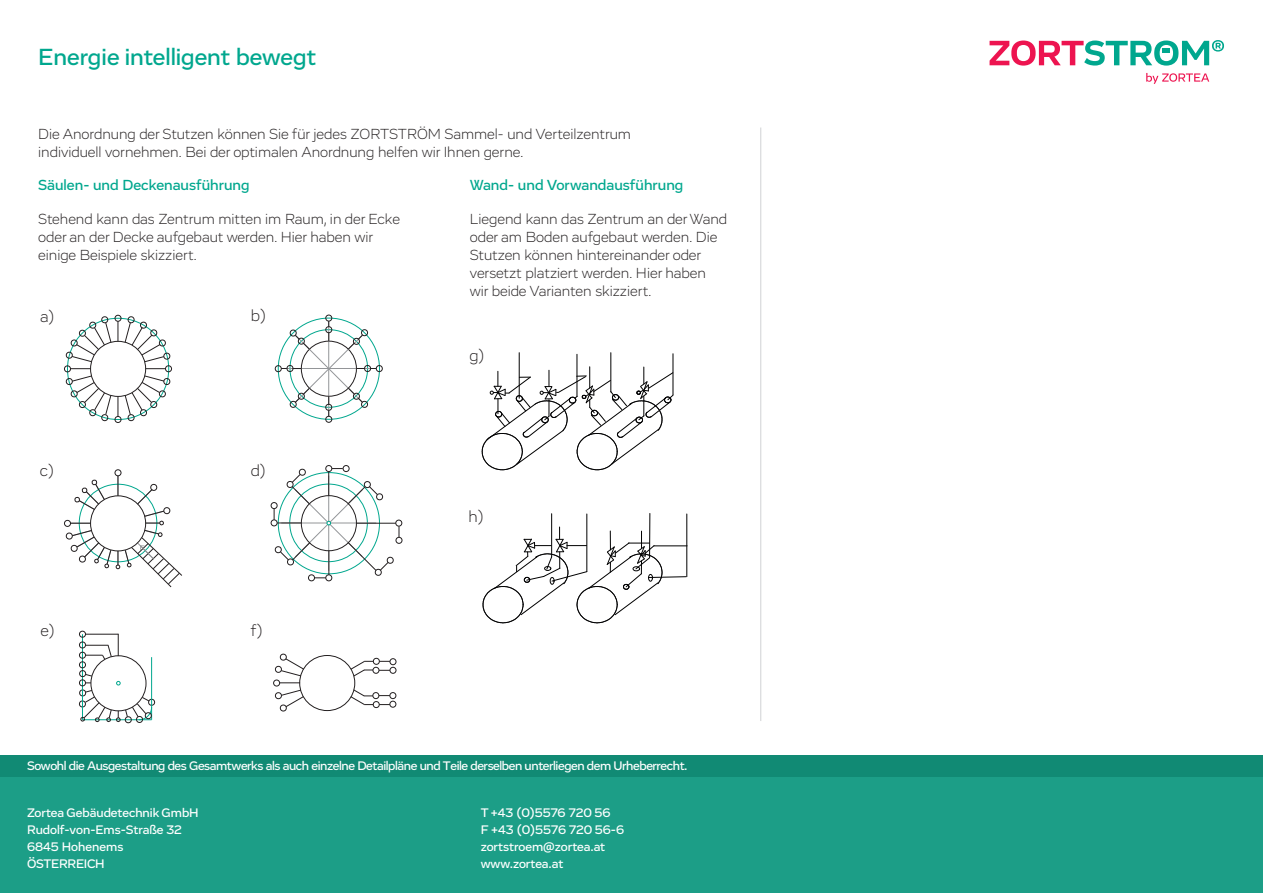
<style>
.page{position:relative;width:1263px;height:893px;background:#fff}
.page>*{position:absolute;margin:0;border:0;box-sizing:border-box;transform-origin:0 0}
.t1{font:500 24px "Vito";color:#00a78e}
.t2{font:300 16.5px "Vito";color:#231f20}
.t3{font:300 15px/18px "Vito";color:#231f20}
.t4{font:500 15px "Vito";color:#00a78e}
.t5{font:500 12.75px "Vito";letter-spacing:-.025em;color:#fff}
.t6{font:500 12.75px/17.2px "Vito";color:#fff}
.t7{font:500 12.75px/17.2px "Vito";letter-spacing:-.005em;color:#fff}
</style>
<div class="page">
<div style="left:325px;top:315px;width:7px;height:6px;border:1px solid #231f20;border-radius:50%"></div>
<div style="left:325px;top:416px;width:7px;height:7px;border:1px solid #231f20;border-radius:50%"></div>
<div style="left:376px;top:365px;width:7px;height:7px;border:1px solid #231f20;border-radius:50%"></div>
<div style="left:275px;top:365px;width:7px;height:7px;border:1px solid #231f20;border-radius:50%"></div>
<div style="left:0;top:777px;width:1263px;height:116px;background:#1c9e87"></div>
<svg style="left:989px;top:40px;width:235px;height:26px"></svg>
<svg style="left:1146px;top:73px;width:63px;height:11px"></svg>
<div style="left:0;top:756px;width:1263px;height:21px;background:#118a74"></div>
<hr style="left:673px;top:354px;width:1px;height:41px;background:#000001">
<hr style="left:610px;top:353px;width:1px;height:39px;background:#000001">
<hr style="left:577px;top:354px;width:1px;height:42px;background:#000001">
<hr style="left:519px;top:353px;width:1px;height:45px;background:#000001">
<hr style="left:686px;top:514px;width:1px;height:63px;background:#000001">
<hr style="left:649px;top:513px;width:1px;height:45px;background:#000001">
<hr style="left:586px;top:514px;width:1px;height:58px;background:#000001">
<hr style="left:551px;top:514px;width:1px;height:43px;background:#000001">
<svg style="left:483px;top:527px;width:204px;height:96px"></svg>
<svg style="left:482px;top:367px;width:192px;height:103px"></svg>
<div style="left:115px;top:416px;width:6px;height:7px;border:1px solid #231f20;border-radius:50%"></div>
<div style="left:165px;top:365px;width:7px;height:7px;border:1px solid #231f20;border-radius:50%"></div>
<div style="left:64px;top:365px;width:7px;height:7px;border:1px solid #231f20;border-radius:50%"></div>
<svg style="left:66px;top:315px;width:104px;height:107px"></svg>
<div style="left:115px;top:469px;width:6px;height:7px;border:1px solid #231f20;border-radius:50%"></div>
<div style="left:64px;top:520px;width:7px;height:7px;border:1px solid #231f20;border-radius:50%"></div>
<div style="left:325px;top:574px;width:7px;height:7px;border:1px solid #231f20;border-radius:50%"></div>
<div style="left:395px;top:520px;width:7px;height:6px;border:1px solid #231f20;border-radius:50%"></div>
<div style="left:396px;top:537px;width:6px;height:7px;border:1px solid #231f20;border-radius:50%"></div>
<div style="left:308px;top:574px;width:7px;height:7px;border:1px solid #231f20;border-radius:50%"></div>
<hr style="left:82px;top:634px;width:1px;height:86px;background:#00a78e">
<div style="left:273px;top:680px;width:7px;height:6px;border:1px solid #231f20;border-radius:50%"></div>
<div style="left:390px;top:658px;width:6px;height:7px;border:1px solid #231f20;border-radius:50%"></div>
<div style="left:390px;top:667px;width:6px;height:7px;border:1px solid #231f20;border-radius:50%"></div>
<svg style="left:281px;top:321px;width:95px;height:95px"></svg>
<div style="left:271px;top:519px;width:6px;height:7px;border:1px solid #231f20;border-radius:50%"></div>
<div style="left:271px;top:502px;width:6px;height:7px;border:1px solid #231f20;border-radius:50%"></div>
<div style="left:325px;top:465px;width:7px;height:7px;border:1px solid #231f20;border-radius:50%"></div>
<div style="left:343px;top:465px;width:6px;height:7px;border:1px solid #231f20;border-radius:50%"></div>
<svg style="left:274px;top:468px;width:126px;height:110px"></svg>
<svg style="left:66px;top:476px;width:116px;height:112px"></svg>
<hr style="left:86px;top:634px;width:32px;height:1px;background:#231f20">
<svg style="left:118px;top:634px;width:1px;height:22px"></svg>
<div style="left:79px;top:631px;width:7px;height:7px;border:1px solid #231f20;border-radius:50%"></div>
<svg style="left:79px;top:641px;width:33px;height:19px"></svg>
<div style="left:79px;top:661px;width:7px;height:7px;border:1px solid #231f20;border-radius:50%"></div>
<div style="left:79px;top:670px;width:7px;height:7px;border:1px solid #231f20;border-radius:50%"></div>
<hr style="left:151px;top:657px;width:1px;height:63px;background:#00a78e">
<svg style="left:79px;top:673px;width:76px;height:51px"></svg>
<svg style="left:275px;top:653px;width:30px;height:30px"></svg>
<svg style="left:275px;top:689px;width:29px;height:23px"></svg>
<div style="left:299px;top:655px;width:56px;height:56px;border:1px solid #231f20;border-radius:50%"></div>
<svg style="left:350px;top:657px;width:40px;height:20px"></svg>
<div style="left:389px;top:701px;width:7px;height:7px;border:1px solid #231f20;border-radius:50%"></div>
<div style="left:389px;top:692px;width:7px;height:7px;border:1px solid #231f20;border-radius:50%"></div>
<svg style="left:350px;top:689px;width:40px;height:20px"></svg>
<hr style="left:760px;top:127px;width:1px;height:594px;background:#d1d2d4">
<h1 class="t1" style="left:38px;top:43px;width:279px">Energie intelligent bewegt</h1>
<p class="t3" style="left:38px;top:125px;width:594px">Die Anordnung der Stutzen können Sie für jedes ZORTSTRÖM Sammel- und Verteilzentrum individuell vornehmen. Bei der optimalen Anordnung helfen wir Ihnen gerne.</p>
<p class="t4" style="left:38px;top:176px;width:213px">Säulen- und Deckenausführung</p>
<p class="t4" style="left:470px;top:176px;width:215px">Wand- und Vorwandausführung</p>
<p class="t3" style="left:38px;top:210px;width:363px">Stehend kann das Zentrum mitten im Raum, in der Ecke oder an der Decke aufgebaut werden. Hier haben wir einige Beispiele skizziert.</p>
<p class="t3" style="left:470px;top:210px;width:259px">Liegend kann das Zentrum an der Wand oder am Boden aufgebaut werden. Die Stutzen können hintereinander oder versetzt platziert werden. Hier haben wir beide Varianten skizziert.</p>
<p class="t2" style="left:40px;top:306px;width:16px">a)</p>
<p class="t2" style="left:251px;top:306px;width:17px">b)</p>
<p class="t2" style="left:40px;top:461px;width:16px">c)</p>
<p class="t2" style="left:251px;top:461px;width:17px">d)</p>
<p class="t2" style="left:40px;top:621px;width:16px">e)</p>
<p class="t2" style="left:250px;top:620px;width:14px">f)</p>
<p class="t2" style="left:469px;top:346px;width:17px">g)</p>
<p class="t2" style="left:468px;top:506px;width:17px">h)</p>
<p class="t5" style="left:27px;top:758px;width:662px">Sowohl die Ausgestaltung des Gesamtwerks als auch einzelne Detailpläne und Teile derselben unterliegen dem Urheberrecht.</p>
<p class="t6" style="left:27px;top:803px;width:173px">Zortea Gebäudetechnik GmbH<br>Rudolf-von-Ems-Straße 32<br>6845 Hohenems<br>ÖSTERREICH</p>
<p class="t7" style="left:481px;top:803px;width:145px">T +43 (0)5576 720 56<br>F +43 (0)5576 720 56-6 zortstroem@zortea.at www.zortea.at</p>
</div>
